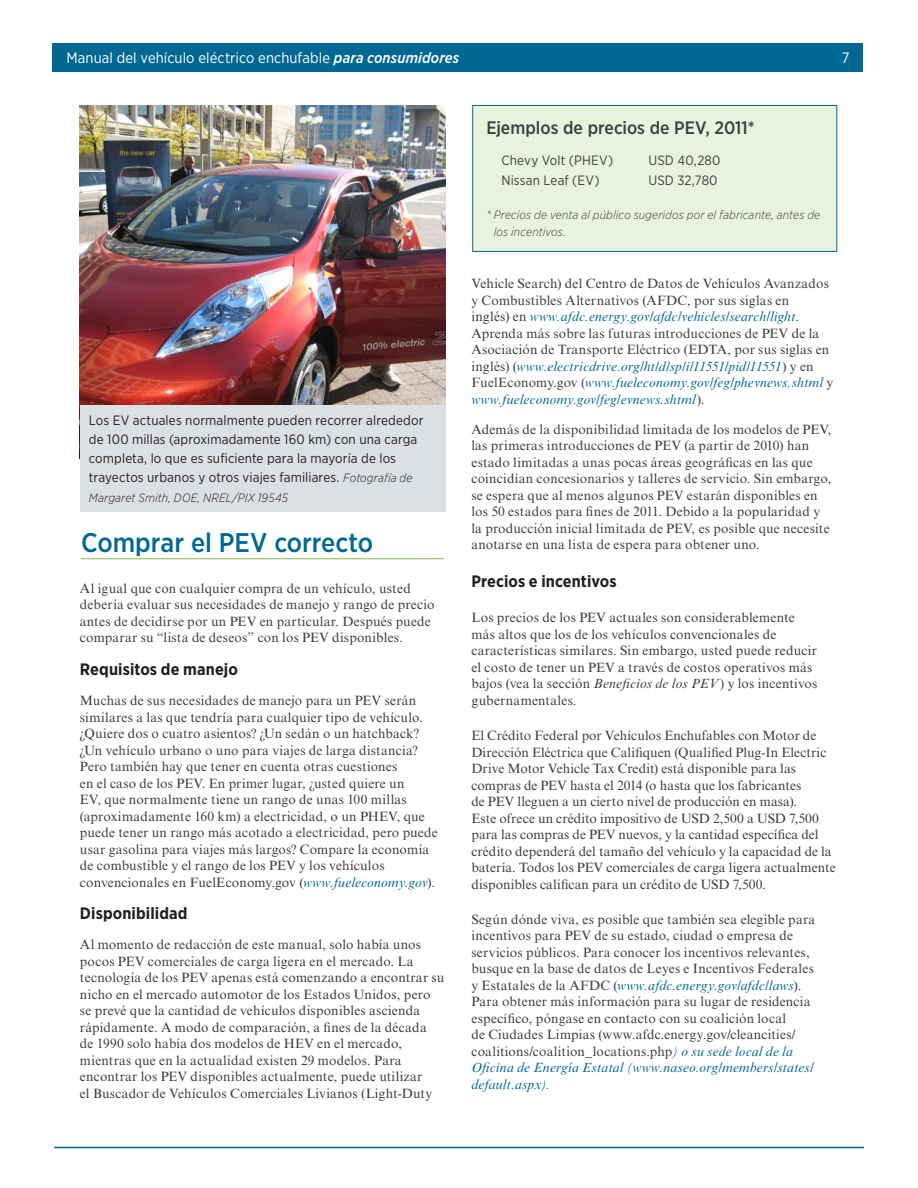
<style>
.page{position:relative;width:918px;height:1188px;background:#fff}
.page>*{position:absolute;margin:0;border:0;box-sizing:border-box;transform-origin:0 0}
.Main_Headings{font:500 27px "Gotham Narrow";color:#006893}
.Sidebar_Head{font:500 18px "Gotham Narrow";color:#3e3e3f}
.Subheads{font:700 16.5px "Gotham Narrow";letter-spacing:.005em;color:#231f20}
.t1{font:15px "Gotham Narrow";letter-spacing:.005em;color:#fff}
.Base_Text{font:13.5px/16.5px "Times New Roman MT Std";letter-spacing:.015em;color:#3e3e3f}
.t2{font:13.5px/19.2px "Gotham Narrow";letter-spacing:.01em;color:#231f20}
.Sidebar_Table_text{font:13.5px "Gotham Narrow";letter-spacing:.01em;color:#3e3e3f}
.Sidebar_Table_text-2{font:italic 300 12px/16.5px "Gotham Narrow";letter-spacing:.01em;color:#3e3e3f}
.t3{font:italic 300 12px "Gotham Narrow";letter-spacing:.015em;color:#231f20}
.s1{font-weight:500;font-style:italic}
.s2{font-weight:300;font-style:italic;font-size:12px}
.s3{font-style:italic;color:#006893}
.s4{font-style:italic}
</style>
<div class="page">
<div style="left:53px;top:44px;width:810px;height:28px;background:#006893"></div>
<hr style="left:54px;top:1147px;width:810px;height:1px;background:#006893">
<hr style="left:81px;top:558px;width:363px;height:1px;background:#79c142">
<img style="left:80px;top:105px;width:366px;height:300px">
<div style="left:80px;top:405px;width:366px;height:107px;background:#dde0e3"></div>
<div style="left:473px;top:105px;width:364px;height:146px;background:#e8f3de"></div>
<div style="left:472px;top:105px;width:365px;height:147px;border:1px solid #006893"></div>
<p class="t1" style="left:66px;top:48px;width:394px">Manual del vehículo eléctrico enchufable <span class="s1">para consumidores</span></p>
<p class="t1" style="left:842px;top:48px;width:9px">7</p>
<p class="t2" style="left:89px;top:410px;width:336px">Los EV actuales normalmente pueden recorrer alrededor de 100 millas (aproximadamente 160 km) con una carga completa, lo que es suficiente para la mayoría de los trayectos urbanos y otros viajes familiares. <span class="s2">Fotografía de</span></p>
<p class="t3" style="left:89px;top:490px;width:201px">Margaret Smith, DOE, NREL/PIX 19545</p>
<p class="Main_Headings" style="left:81px;top:526px;width:294px">Comprar el PEV correcto</p>
<p class="Base_Text" style="left:80px;top:580px;width:356px">Al igual que con cualquier compra de un vehículo, usted debería evaluar sus necesidades de manejo y rango de precio antes de decidirse por un PEV en particular. Después puede comparar su “lista de deseos” con los PEV disponibles.</p>
<p class="Subheads" style="left:80px;top:659px;width:159px">Requisitos de manejo</p>
<p class="Base_Text" style="left:80px;top:692px;width:359px">Muchas de sus necesidades de manejo para un PEV serán similares a las que tendría para cualquier tipo de vehículo. ¿Quiere dos o cuatro asientos? ¿Un sedán o un hatchback? ¿Un vehículo urbano o uno para viajes de larga distancia?<br>Pero también hay que tener en cuenta otras cuestiones<br>en el caso de los PEV. En primer lugar, ¿usted quiere un<br>EV, que normalmente tiene un rango de unas 100 millas (aproximadamente 160 km) a electricidad, o un PHEV, que puede tener un rango más acotado a electricidad, pero puede usar gasolina para viajes más largos? Compare la economía de combustible y el rango de los PEV y los vehículos convencionales en FuelEconomy.gov (<span class="s3">www.fueleconomy.gov</span>).</p>
<p class="Subheads" style="left:80px;top:903px;width:109px">Disponibilidad</p>
<p class="Base_Text" style="left:80px;top:936px;width:366px">Al momento de redacción de este manual, solo había unos pocos PEV comerciales de carga ligera en el mercado. La tecnología de los PEV apenas está comenzando a encontrar su nicho en el mercado automotor de los Estados Unidos, pero se prevé que la cantidad de vehículos disponibles ascienda rápidamente. A modo de comparación, a fines de la década<br>de 1990 solo había dos modelos de HEV en el mercado, mientras que en la actualidad existen 29 modelos. Para encontrar los PEV disponibles actualmente, puede utilizar<br>el Buscador de Vehículos Comerciales Livianos (Light-Duty</p>
<p class="Sidebar_Head" style="left:486px;top:116px;width:270px">Ejemplos de precios de PEV, 2011*</p>
<p class="Sidebar_Table_text" style="left:501px;top:152px;width:113px">Chevy Volt (PHEV)</p>
<p class="Sidebar_Table_text" style="left:648px;top:152px;width:74px">USD 40,280</p>
<p class="Sidebar_Table_text" style="left:501px;top:171px;width:100px">Nissan Leaf (EV)</p>
<p class="Sidebar_Table_text" style="left:648px;top:171px;width:71px">USD 32,780</p>
<p class="Sidebar_Table_text-2" style="left:494px;top:206px;width:328px;text-indent:-7px">* Precios de venta al público sugeridos por el fabricante, antes de los incentivos.</p>
<p class="Base_Text" style="left:471px;top:276px;width:363px">Vehicle Search) del Centro de Datos de Vehículos Avanzados y Combustibles Alternativos (AFDC, por sus siglas en<br>inglés) en <span class="s3">www.afdc.energy.gov/afdc/vehicles/search/light</span>.<br>Aprenda más sobre las futuras introducciones de PEV de la Asociación de Transporte Eléctrico (EDTA, por sus siglas en inglés) (<span class="s3">www.electricdrive.org/ht/d/sp/i/11551/pid/11551</span>) y en FuelEconomy.gov (<span class="s3">www.fueleconomy.gov/feg/phevnews.shtml</span> y <span class="s3">www.fueleconomy.gov/feg/evnews.shtml</span>).</p>
<p class="Base_Text" style="left:471px;top:421px;width:362px">Además de la disponibilidad limitada de los modelos de PEV, las primeras introducciones de PEV (a partir de 2010) han estado limitadas a unas pocas áreas geográficas en las que coincidían concesionarios y talleres de servicio. Sin embargo, se espera que al menos algunos PEV estarán disponibles en los 50 estados para fines de 2011. Debido a la popularidad y la producción inicial limitada de PEV, es posible que necesite anotarse en una lista de espera para obtener uno.</p>
<p class="Subheads" style="left:471px;top:571px;width:147px">Precios e incentivos</p>
<p class="Base_Text" style="left:471px;top:610px;width:347px">Los precios de los PEV actuales son considerablemente más altos que los de los vehículos convencionales de características similares. Sin embargo, usted puede reducir el costo de tener un PEV a través de costos operativos más bajos (vea la sección <span class="s4">Beneficios de los PEV</span>) y los incentivos gubernamentales.</p>
<p class="Base_Text" style="left:471px;top:727px;width:366px">El Crédito Federal por Vehículos Enchufables con Motor de Dirección Eléctrica que Califiquen (Qualified Plug-In Electric Drive Motor Vehicle Tax Credit) está disponible para las compras de PEV hasta el 2014 (o hasta que los fabricantes<br>de PEV lleguen a un cierto nivel de producción en masa).<br>Este ofrece un crédito impositivo de USD 2,500 a USD 7,500 para las compras de PEV nuevos, y la cantidad específica del crédito dependerá del tamaño del vehículo y la capacidad de la batería. Todos los PEV comerciales de carga ligera actualmente disponibles califican para un crédito de USD 7,500.</p>
<p class="Base_Text" style="left:471px;top:911px;width:345px">Según dónde viva, es posible que también sea elegible para incentivos para PEV de su estado, ciudad o empresa de servicios públicos. Para conocer los incentivos relevantes, busque en la base de datos de Leyes e Incentivos Federales y Estatales de la AFDC (<span class="s3">www.afdc.energy.gov/afdc/laws</span>).<br>Para obtener más información para su lugar de residencia específico, póngase en contacto con su coalición local<br>de Ciudades Limpias (www.afdc.energy.gov/cleancities/ coalitions/coalition_locations.php<span class="s3">) o su sede local de la Oficina de Energía Estatal (www.naseo.org/members/states/ default.aspx).</span></p>
</div>
